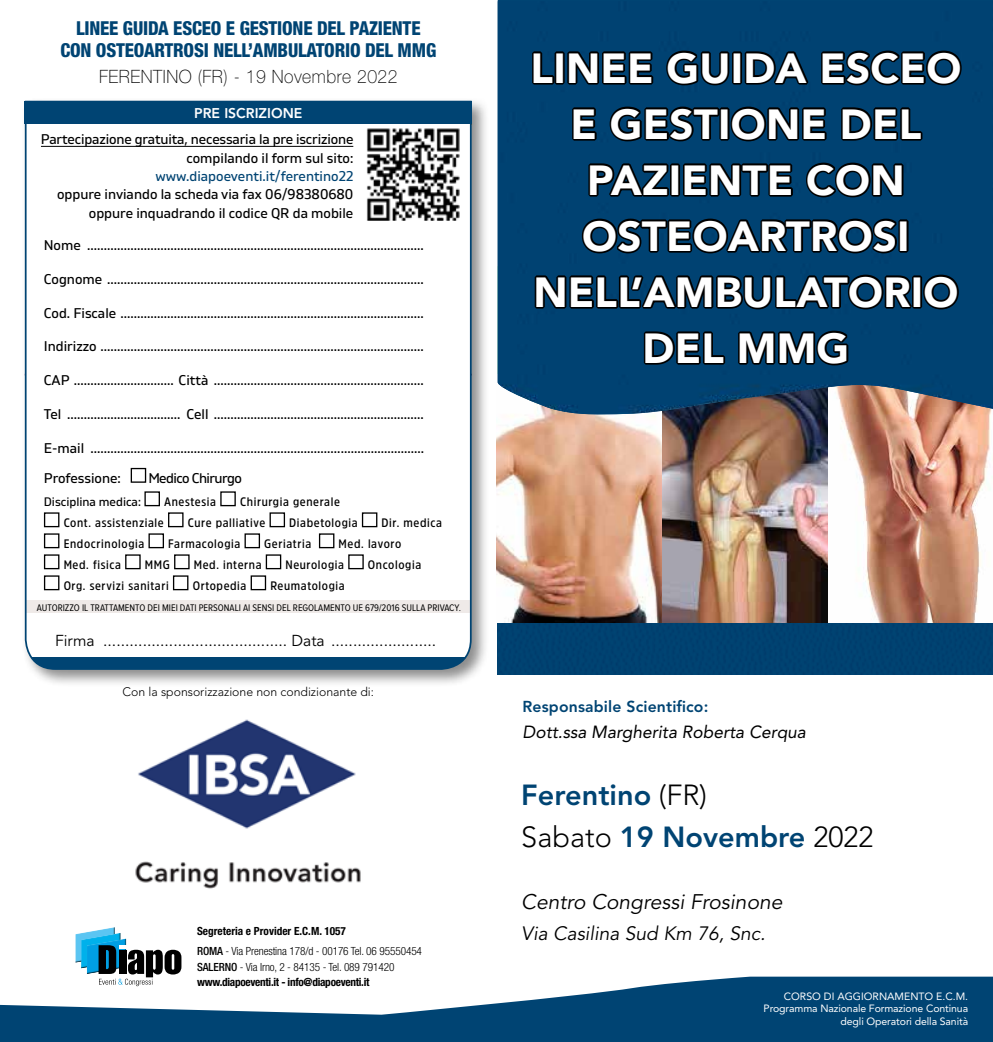
<style>
.page{position:relative;width:993px;height:1042px;background:#fff}
.page>*{position:absolute;margin:0;border:0;box-sizing:border-box;transform-origin:0 0}
.t1{font:900 42px/56px "Avenir LT Com";letter-spacing:.005em;color:#fff;text-align:center}
.t2{font:800 28.88px/42.4px "Avenir LT Std";color:#004473}
.t3{font:italic 21px "Avenir LT Std";color:#000}
.t4{font:800 condensed 19.25px/21.7px "Helvetica Neue LT Std";letter-spacing:-.01em;color:#004473;text-align:center;scale:.96 1}
.t5{font:italic 19.25px "Avenir LT Std";color:#000}
.t6{font:100 18.38px "Helvetica Neue LT Std";letter-spacing:.03em;color:#000;scale:.95 1}
.t7{font:17.5px "Avenir LT Std";color:#000}
.t8{font:15.75px "Avenir LT Std";color:#000}
.t9{font:800 15.75px "Avenir LT Std";letter-spacing:.01em;color:#004473}
.t10{font:14px/18.4px "Gilam";color:#000;text-align:right}
.t11{font:14px "Gilam";color:#004473}
.t12{font:14px "Gilam";letter-spacing:-.04em;color:#000}
.t13{font:900 14px "Montserrat";color:#fff}
.t14{font:800 14px "Avenir LT Std";color:#fff}
.t15{font:600 12.25px "Amsi Pro Narw";letter-spacing:.05em;color:#000}
.t16{font:300 12.25px "Avenir LT Std";color:#000}
.t17{font:12.25px "Gilam";color:#000}
.t18{font:700 condensed 11.2px/15.6px "Helvetica Neue LT Std";letter-spacing:-.025em;color:#000}
.t19{font:300 condensed 11.2px/20.3px "Helvetica Neue LT Std";letter-spacing:-.01em;color:#000}
.t20{font:10.5px/12.6px "Avenir LT Std";color:#fff;text-align:right}
.t21{font:9.97px "Proxima Nova A Cond";color:#000}
.s1{font-weight:700}
.s2{font-weight:500}
.s3{font-weight:300}
.s4{font-weight:300;color:#000}
</style>
<div class="page">
<svg style="left:0;top:976px;width:992px;height:66px;fill:#004473"></svg>
<div style="left:497px;top:623px;width:495px;height:51px;background:#004270"></div>
<img style="left:496px;top:416px;width:166px;height:207px">
<img style="left:662px;top:416px;width:165px;height:207px">
<img style="left:827px;top:416px;width:163px;height:207px">
<img style="left:497px;top:1px;width:495px;height:413px">
<svg style="left:530px;top:50px;width:26px;height:36px"></svg>
<div style="left:554px;top:51px;width:10px;height:34px;border:4px solid #000"></div>
<svg style="left:565px;top:49px;width:89px;height:37px;background:#002038"></svg>
<svg style="left:663px;top:48px;width:68px;height:40px;background:#002744"></svg>
<div style="left:731px;top:51px;width:10px;height:34px;border:4px solid #000"></div>
<svg style="left:742px;top:49px;width:69px;height:38px;background:#002846"></svg>
<svg style="left:819px;top:48px;width:144px;height:40px;background:#002540"></svg>
<svg style="left:570px;top:106px;width:28px;height:36px"></svg>
<svg style="left:607px;top:104px;width:114px;height:40px;background:#002540"></svg>
<div style="left:719px;top:107px;width:10px;height:34px;border:4px solid #000"></div>
<svg style="left:728px;top:104px;width:100px;height:40px;background:#002540"></svg>
<svg style="left:839px;top:105px;width:84px;height:37px;background:#00243e"></svg>
<svg style="left:586px;top:161px;width:84px;height:38px;background:#002540"></svg>
<div style="left:669px;top:163px;width:10px;height:34px;border:4px solid #000"></div>
<svg style="left:681px;top:161px;width:113px;height:37px;background:#00213a"></svg>
<svg style="left:803px;top:160px;width:101px;height:40px;background:#002744"></svg>
<svg style="left:579px;top:216px;width:320px;height:40px;background:#002641"></svg>
<div style="left:898px;top:219px;width:10px;height:34px;border:4px solid #000"></div>
<svg style="left:532px;top:262px;width:428px;height:111px;background:#003359"></svg>
<div style="left:21px;top:97px;width:468px;height:591px;background:#000;opacity:.45"></div>
<svg style="left:24px;top:100px;width:448px;height:571px"></svg>
<div style="left:25px;top:101px;width:446px;height:23px;background:#004473"></div>
<div style="left:131px;top:468px;width:15px;height:15px;border:1px solid #000"></div>
<div style="left:144px;top:491px;width:16px;height:15px;border:1px solid #000"></div>
<div style="left:220px;top:491px;width:16px;height:15px;border:1px solid #000"></div>
<div style="left:44px;top:512px;width:15px;height:15px;border:1px solid #000"></div>
<div style="left:168px;top:512px;width:15px;height:15px;border:1px solid #000"></div>
<div style="left:269px;top:512px;width:16px;height:15px;border:1px solid #000"></div>
<div style="left:362px;top:512px;width:15px;height:15px;border:1px solid #000"></div>
<div style="left:44px;top:533px;width:15px;height:15px;border:1px solid #000"></div>
<div style="left:148px;top:533px;width:16px;height:15px;border:1px solid #000"></div>
<div style="left:244px;top:533px;width:16px;height:15px;border:1px solid #000"></div>
<div style="left:319px;top:533px;width:15px;height:15px;border:1px solid #000"></div>
<div style="left:44px;top:554px;width:15px;height:15px;border:1px solid #000"></div>
<div style="left:125px;top:554px;width:16px;height:15px;border:1px solid #000"></div>
<div style="left:174px;top:554px;width:15px;height:15px;border:1px solid #000"></div>
<div style="left:266px;top:554px;width:15px;height:15px;border:1px solid #000"></div>
<div style="left:348px;top:554px;width:15px;height:15px;border:1px solid #000"></div>
<div style="left:44px;top:575px;width:15px;height:15px;border:1px solid #000"></div>
<div style="left:173px;top:575px;width:15px;height:15px;border:1px solid #000"></div>
<div style="left:250px;top:575px;width:16px;height:15px;border:1px solid #000"></div>
<hr style="left:41px;top:146px;width:312px;height:1px;background:#000">
<img style="left:358px;top:129px;width:109px;height:92px">
<img style="left:135px;top:719px;width:226px;height:170px">
<svg style="left:75px;top:927px;width:106px;height:59px"></svg>
<h3 class="t4" style="left:60px;top:17px;width:393px">LINEE GUIDA ESCEO E GESTIONE DEL PAZIENTE<br>CON OSTEOARTROSI NELL’AMBULATORIO DEL MMG</h3>
<h3 class="t6" style="left:99px;top:66px;width:315px">FERENTINO (FR) - 19 Novembre 2022</h3>
<p class="t14" style="left:194px;top:104px;width:110px">pre iscrizion e</p>
<p class="t13" style="left:187px;top:106px;width:123px">PRE ISCRIZIONE</p>
<p class="t10" style="left:41px;top:130px;width:314px">Partecipazione gratuita, necessaria la pre iscrizione compilando il form sul sito:</p>
<p class="t11" style="left:155px;top:166px;width:199px">www.diapoeventi.it/ferentino22</p>
<p class="t10" style="left:57px;top:185px;width:298px">oppure inviando la scheda via fax 06/98380680 oppure inquadrando il codice QR da mobile</p>
<p class="t10" style="left:44px;top:235px;width:381px">Nome .....................................................................................................</p>
<p class="t10" style="left:44px;top:269px;width:381px">Cognome ...............................................................................................</p>
<p class="t10" style="left:44px;top:303px;width:381px">Cod. Fiscale ...........................................................................................</p>
<p class="t10" style="left:44px;top:337px;width:381px">Indirizzo .................................................................................................</p>
<p class="t10" style="left:44px;top:370px;width:381px">CAP .............................. Città ...............................................................</p>
<p class="t10" style="left:44px;top:404px;width:381px">Tel .................................. Cell ...............................................................</p>
<p class="t10" style="left:44px;top:438px;width:381px">E-mail ....................................................................................................</p>
<p class="t10" style="left:44px;top:468px;width:78px">Professione:</p>
<p class="t12" style="left:148px;top:467px;width:95px">Medico Chirurgo</p>
<p class="t17" style="left:44px;top:493px;width:98px">Disciplina medica:</p>
<p class="t15" style="left:164px;top:493px;width:53px">Anestesia</p>
<p class="t15" style="left:240px;top:493px;width:101px">Chirurgia generale</p>
<p class="t15" style="left:64px;top:514px;width:102px">Cont. assistenziale</p>
<p class="t15" style="left:188px;top:514px;width:79px">Cure palliative</p>
<p class="t15" style="left:289px;top:514px;width:70px">Diabetologia</p>
<p class="t15" style="left:381px;top:514px;width:62px">Dir. medica</p>
<p class="t15" style="left:64px;top:535px;width:82px">Endocrinologia</p>
<p class="t15" style="left:168px;top:535px;width:74px">Farmacologia</p>
<p class="t15" style="left:264px;top:535px;width:48px">Geriatria</p>
<p class="t15" style="left:338px;top:535px;width:64px">Med. lavoro</p>
<p class="t15" style="left:64px;top:556px;width:59px">Med. fisica</p>
<p class="t15" style="left:145px;top:556px;width:27px">MMG</p>
<p class="t15" style="left:194px;top:556px;width:69px">Med. interna</p>
<p class="t15" style="left:285px;top:556px;width:60px">Neurologia</p>
<p class="t15" style="left:368px;top:556px;width:55px">Oncologia</p>
<p class="t15" style="left:64px;top:577px;width:107px">Org. servizi sanitari</p>
<p class="t15" style="left:193px;top:577px;width:55px">Ortopedia</p>
<p class="t15" style="left:270px;top:577px;width:76px">Reumatologia</p>
<p class="t21" style="left:37px;top:602px;width:425px">AUTORIZZO IL TRATTAMENTO DEI MIEI DATI PERSONALI AI SENSI DEL REGOLAMENTO UE 679/2016 SULLA PRIVACY.</p>
<p class="t8" style="left:55px;top:631px;width:382px">Firma .......................................... Data ........................</p>
<p class="t16" style="left:122px;top:684px;width:253px">Con la sponsorizzazione non condizionante di:</p>
<p class="t19" style="left:197px;top:920px;width:226px"><span class="s1">Segreteria e Provider e.c.m. 1057<br></span><span class="s2">ROMA</span> - Via Prenestina 178/d - 00176 Tel. 06 95550454</p>
<p class="t18" style="left:197px;top:958px;width:199px"><span class="s2">SALERNO</span> <span class="s3">- Via Irno, 2 - 84135 - Tel. 089 791420 </span>www.diapoeventi.it - info@diapoeventi.it</p>
<h1 class="t1" style="left:530px;top:40px;width:432px">LINEE GUIDA ESCEO<br>E GESTIONE DEL<br>PAZIENTE CON<br>OSTEOARTrOSI<br>NELL’AMBULATORIO<br>DEL MMG</h1>
<p class="t9" style="left:522px;top:697px;width:187px">Responsabile Scientifico:</p>
<p class="t7" style="left:522px;top:722px;width:288px">Dott.ssa Margherita Roberta Cerqua</p>
<h2 class="t2" style="left:521px;top:774px;width:354px">Ferentino <span class="s4">(FR)<br>Sabato</span> 19 Novembre <span class="s4">2022</span></h2>
<h3 class="t3" style="left:521px;top:890px;width:262px">Centro Congressi Frosinone</h3>
<h3 class="t5" style="left:521px;top:922px;width:246px">Via Casilina Sud Km 76, Snc.</h3>
<p class="t20" style="left:763px;top:990px;width:206px">Corso di aggiornamento E.C.M .<br>Programma Nazionale Formazione Continua degli Operatori della Sanità</p>
</div>
